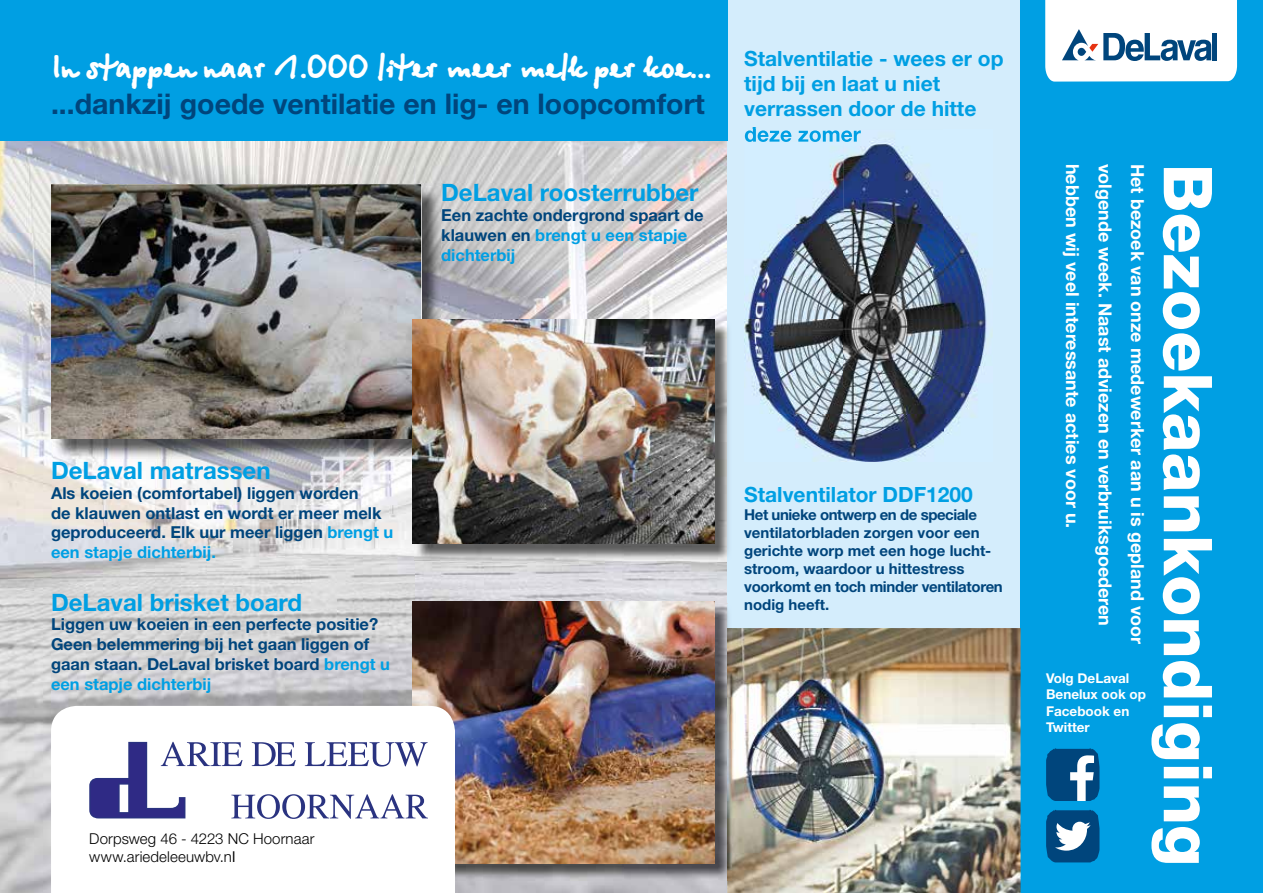
<style>
.page{position:relative;width:1263px;height:893px;background:#fff}
.page>*{position:absolute;margin:0;border:0;box-sizing:border-box;transform-origin:0 0}
.t1{font:800 67.5px "Helvetica Neue LT Std";color:#fff}
.t2{font:800 37.5px "Betina Script";color:#fff}
.t3{font:700 28.5px "Helvetica Neue LT Std";color:#00457c}
.t4{font:700 24px "Helvetica Neue LT Std";color:#009fe3}
.t5{font:700 21px/25.2px "Helvetica Neue LT Std";color:#009fe3}
.t6{font:700 18px "Helvetica Neue LT Std";color:#fff}
.t7{font:700 16.5px/19.8px "Helvetica Neue LT Std";color:#00457c}
.t8{font:700 15px/18px "Helvetica Neue LT Std";color:#00457c}
.t9{font:300 15px/18px "Helvetica Neue LT Std";letter-spacing:.01em;color:#000}
.t10{font:700 13.5px/16.2px "Helvetica Neue LT Std";color:#fff}
.s1{color:#009fe3}
.s2{font-weight:400}
</style>
<div class="page">
<img style="left:0;top:140px;width:415px;height:93px">
<img style="left:415px;top:140px;width:312px;height:182px">
<img style="left:0;top:233px;width:52px;height:660px">
<img style="left:52px;top:439px;width:207px;height:267px">
<img style="left:259px;top:459px;width:156px;height:247px">
<img style="left:415px;top:561px;width:312px;height:43px">
<div style="left:727px;top:0;width:293px;height:893px;background:#d4edfc"></div>
<div style="left:1020px;top:0;width:243px;height:893px;background:#009fe3"></div>
<svg style="left:1045px;top:0;width:192px;height:82px;background:#dbe5ed"></svg>
<svg style="left:1046px;top:810px;width:53px;height:52px;background:#38729d"></svg>
<svg style="left:1046px;top:748px;width:53px;height:53px;background:#316e9b"></svg>
<div style="left:0;top:0;width:727px;height:140px;background:#009fe3"></div>
<img style="left:744px;top:135px;width:248px;height:327px">
<img style="left:745px;top:130px;width:116px;height:12px">
<img style="left:727px;top:628px;width:293px;height:265px">
<img style="left:421px;top:187px;width:20px;height:132px">
<img style="left:54px;top:439px;width:358px;height:20px">
<img style="left:51px;top:184px;width:370px;height:255px">
<img style="left:415px;top:322px;width:314px;height:239px">
<img style="left:412px;top:319px;width:302px;height:225px">
<img style="left:455px;top:604px;width:274px;height:276px">
<img style="left:727px;top:628px;width:5px;height:252px">
<img style="left:413px;top:601px;width:302px;height:262px">
<svg style="left:51px;top:706px;width:404px;height:187px"></svg>
<svg style="left:89px;top:742px;width:339px;height:76px"></svg>
<h2 class="t2" style="left:51px;top:42px;width:661px">In stappen naar 1.000 liter meer melk per koe...</h2>
<h3 class="t3" style="left:51px;top:87px;width:655px">...dankzij goede ventilatie en lig- en loopcomfort</h3>
<h3 class="t4" style="left:441px;top:178px;width:259px">DeLaval roosterrubber</h3>
<p class="t7" style="left:441px;top:205px;width:264px">Een zachte ondergrond spaart de klauwen en <span class="s1">brengt u een stapje dichterbij</span></p>
<p class="t5" style="left:744px;top:45px;width:261px">Stalventilatie - wees er op tijd bij en laat u niet verrassen door de hitte</p>
<h3 class="t4" style="left:51px;top:455px;width:221px">DeLaval matrassen</h3>
<p class="t7" style="left:51px;top:483px;width:344px">Als koeien (comfortabel) liggen worden<br>de klauwen ontlast en wordt er meer melk geproduceerd. Elk uur meer liggen <span class="s1">brengt u een stapje dichterbij.</span></p>
<h3 class="t4" style="left:51px;top:587px;width:253px">DeLaval brisket board</h3>
<p class="t7" style="left:51px;top:614px;width:340px">Liggen uw koeien in een perfecte positie?<br>Geen belemmering bij het gaan liggen of gaan staan. DeLaval brisket board <span class="s1">brengt u een stapje dichterbij</span></p>
<p class="t9" style="left:89px;top:829px;width:227px">Dorpsweg 46 - 4223 NC Hoornaar www.ariedeleeuwbv.n<span class="s2">l</span></p>
<p class="t5" style="left:744px;top:482px;width:230px">Stalventilator DDF1200</p>
<p class="t8" style="left:744px;top:506px;width:260px">Het unieke ontwerp en de speciale ventilatorbladen zorgen voor een gerichte worp met een hoge lucht&shy;stroom, waardoor u hittestress voorkomt en toch minder ventilatoren nodig heeft.</p>
<p class="t6" style="left:1116px;top:164px;width:464px;rotate:90deg">volgende week. Naast adviezen en verbruiksgoederen</p>
<p class="t6" style="left:1149px;top:164px;width:482px;rotate:90deg">Het bezoek van onze medewerker aan u is gepland voor</p>
<h1 class="t1" style="left:1228px;top:164px;width:704px;rotate:90deg">Bezoekaankondiging</h1>
<p class="t6" style="left:1084px;top:164px;width:366px;rotate:90deg">hebben wij veel interessante acties voor u.</p>
<p class="t10" style="left:1046px;top:670px;width:101px">Volg DeLaval<br>Benelux ook op<br>Facebook en<br>Twitter</p>
</div>
